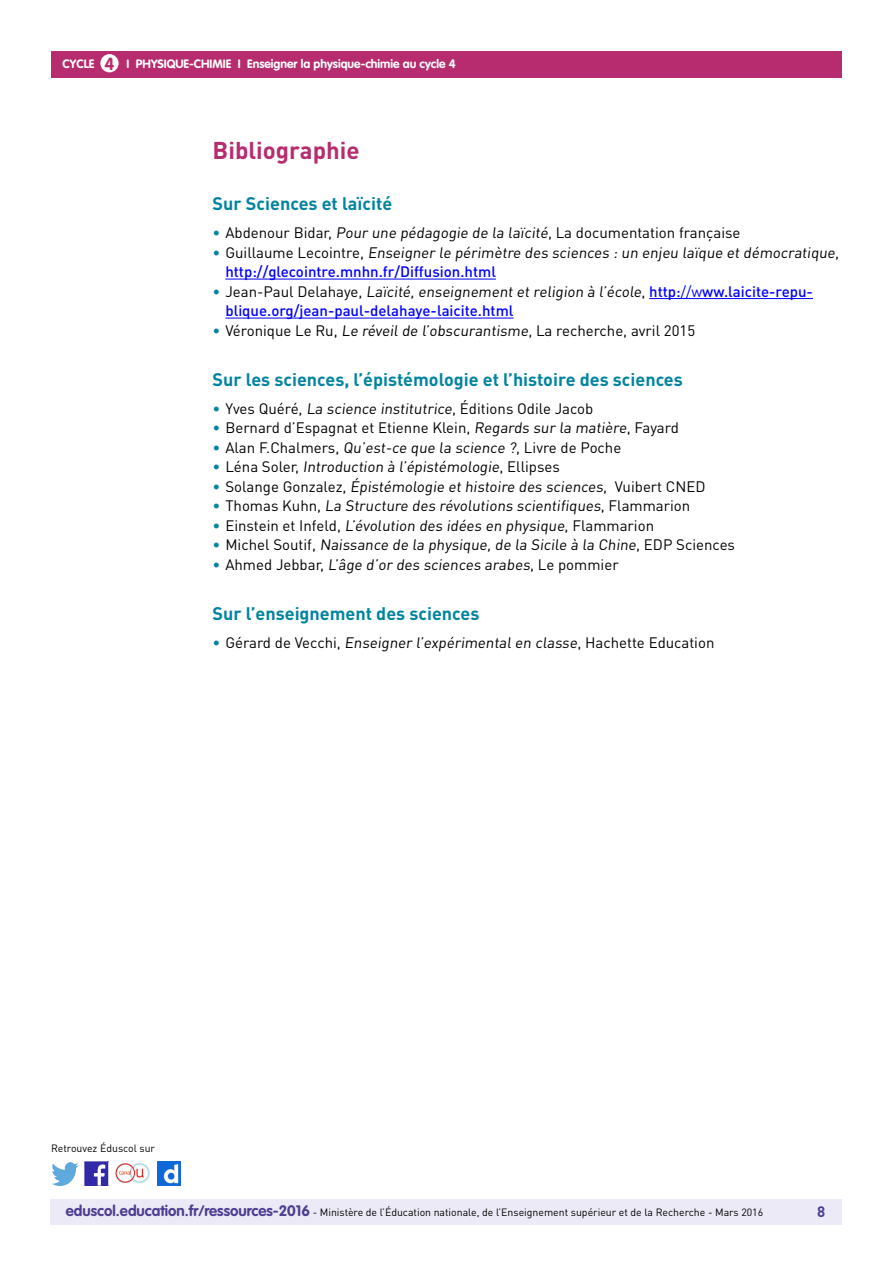
<style>
.page{position:relative;width:893px;height:1263px;background:#fff}
.page>*{position:absolute;margin:0;border:0;box-sizing:border-box;transform-origin:0 0}
._03_Titre_de_niveau{font:700 24px "DIN Pro";color:#b72c6e}
._04_Titre_de_niveau{font:700 18px "DIN Pro";color:#0084a0}
.t1{font:700 17.25px "VAG Rounded Std";color:#b72c6e}
.t2{font:15px/19.5px "DIN Pro";color:#000}
.t3{font:500 15px/19.5px "DIN Pro";color:#00f}
.t4{font:700 15px "DIN Pro";color:#4e3e91}
.t5{font:700 12px "VAG Rounded Std";color:#fff}
.t6{font:10.5px "DIN Pro";color:#000}
.s1{color:#0084a0}
.s2{font-weight:500;color:#00f}
.s3{font-weight:400;color:#0084a0}
.s4{font-weight:400;color:#000}
.s5{font-weight:400}
.s6{font-family:"VAG Rounded Std";font-weight:700;font-size:15px;color:#4e3e91}
</style>
<div class="page">
<div style="left:50px;top:1199px;width:791px;height:26px;background:#eceaf6"></div>
<div style="left:51px;top:51px;width:791px;height:27px;background:#b72c6e"></div>
<div style="left:100px;top:54px;width:19px;height:18px;background:#fff;border-radius:50%"></div>
<img style="left:85px;top:1162px;width:23px;height:23px">
<img style="left:51px;top:1163px;width:28px;height:22px">
<img style="left:158px;top:1162px;width:22px;height:23px">
<img style="left:115px;top:1163px;width:35px;height:20px">
<hr style="left:225px;top:279px;width:271px;height:1px;background:#00f">
<hr style="left:649px;top:298px;width:164px;height:1px;background:#00f">
<hr style="left:225px;top:318px;width:289px;height:1px;background:#00f">
<p class="t1" style="left:105px;top:53px;width:11px">4</p>
<p class="t5" style="left:247px;top:57px;width:210px">Enseigner la physique-chimie au cycle 4</p>
<p class="t5" style="left:63px;top:57px;width:33px">CYCLE</p>
<p class="t5" style="left:127px;top:57px;width:116px">I PHYSIQUE-CHIMIE I</p>
<p class="_03_Titre_de_niveau" style="left:213px;top:134px;width:148px">Bibliographie</p>
<p class="_04_Titre_de_niveau" style="left:213px;top:192px;width:181px">Sur Sciences et laïcité</p>
<p class="t2" style="left:213px;top:223px;width:529px"><span class="s1">•</span> Abdenour Bidar, Pourunepédagogiedelalaïcité, La documentation française</p>
<p class="t2" style="left:225px;top:242px;width:615px;text-indent:-13px"><span class="s1">•</span> Guillaume Lecointre, Enseigner le périmètre des sciences : un enjeu laïque et démocratique, <span class="s2">http://glecointre.mnhn.fr/Diffusion.html</span></p>
<p class="t3" style="left:225px;top:281px;width:589px;text-indent:-13px"><span class="s3">•</span> <span class="s4">Jean-Paul Delahaye, Laïcité,enseignementetreligionàl’école,</span> http:<span class="s5">//w</span>ww.laicite-repu&shy;blique.org/jean-paul-delahaye-laicite.html</p>
<p class="t2" style="left:213px;top:320px;width:484px"><span class="s1">•</span> Véronique Le Ru, Leréveildel’obscurantisme, La recherche, avril 2015</p>
<p class="_04_Titre_de_niveau" style="left:213px;top:367px;width:472px">Sur les sciences, l’épistémologie et l’histoire des sciences</p>
<p class="t2" style="left:213px;top:398px;width:382px"><span class="s1">•</span> Yves Quéré, Lascienceinstitutrice, Éditions Odile Jacob</p>
<p class="t2" style="left:213px;top:418px;width:468px"><span class="s1">•</span> Bernard d’Espagnat et Etienne Klein, Regardssurlamatière, Fayard</p>
<p class="t2" style="left:213px;top:437px;width:410px"><span class="s1">•</span> Alan F.Chalmers, Qu’est-cequelascience ?, Livre de Poche</p>
<p class="t2" style="left:213px;top:457px;width:349px"><span class="s1">•</span> Léna Soler, Introduction à l’épistémologie, Ellipses</p>
<p class="t2" style="left:213px;top:476px;width:494px"><span class="s1">•</span> Solange Gonzalez, Épistémologie et histoire des sciences, Vuibert CNED</p>
<p class="t2" style="left:213px;top:496px;width:479px"><span class="s1">•</span> Thomas Kuhn, La Structure des révolutions scientifiques, Flammarion</p>
<p class="t2" style="left:213px;top:515px;width:443px"><span class="s1">•</span> Einstein et Infeld, L’évolutiondesidéesenphysique, Flammarion</p>
<p class="t2" style="left:213px;top:535px;width:524px"><span class="s1">•</span> Michel Soutif, Naissancedelaphysique,delaSicileàlaChine, EDP Sciences</p>
<p class="t2" style="left:213px;top:554px;width:407px"><span class="s1">•</span> Ahmed Jebbar, L’âged’ordessciencesarabes, Le pommier</p>
<p class="_04_Titre_de_niveau" style="left:213px;top:601px;width:268px">Sur l’enseignement des sciences</p>
<p class="t2" style="left:213px;top:632px;width:503px"><span class="s1">•</span> Gérard de Vecchi, Enseigner l’expérimental en classe, Hachette Education</p>
<p class="t6" style="left:51px;top:1141px;width:106px">Retrouvez Éduscol sur</p>
<p class="t6" style="left:66px;top:1205px;width:699px"><span class="s6">eduscol.education.fr/ressources-2016</span> - Ministère de l’Éducation nationale, de l’Enseignement supérieur et de la Recherche - Mars 2016</p>
<p class="t4" style="left:817px;top:1201px;width:10px">8</p>
</div>
